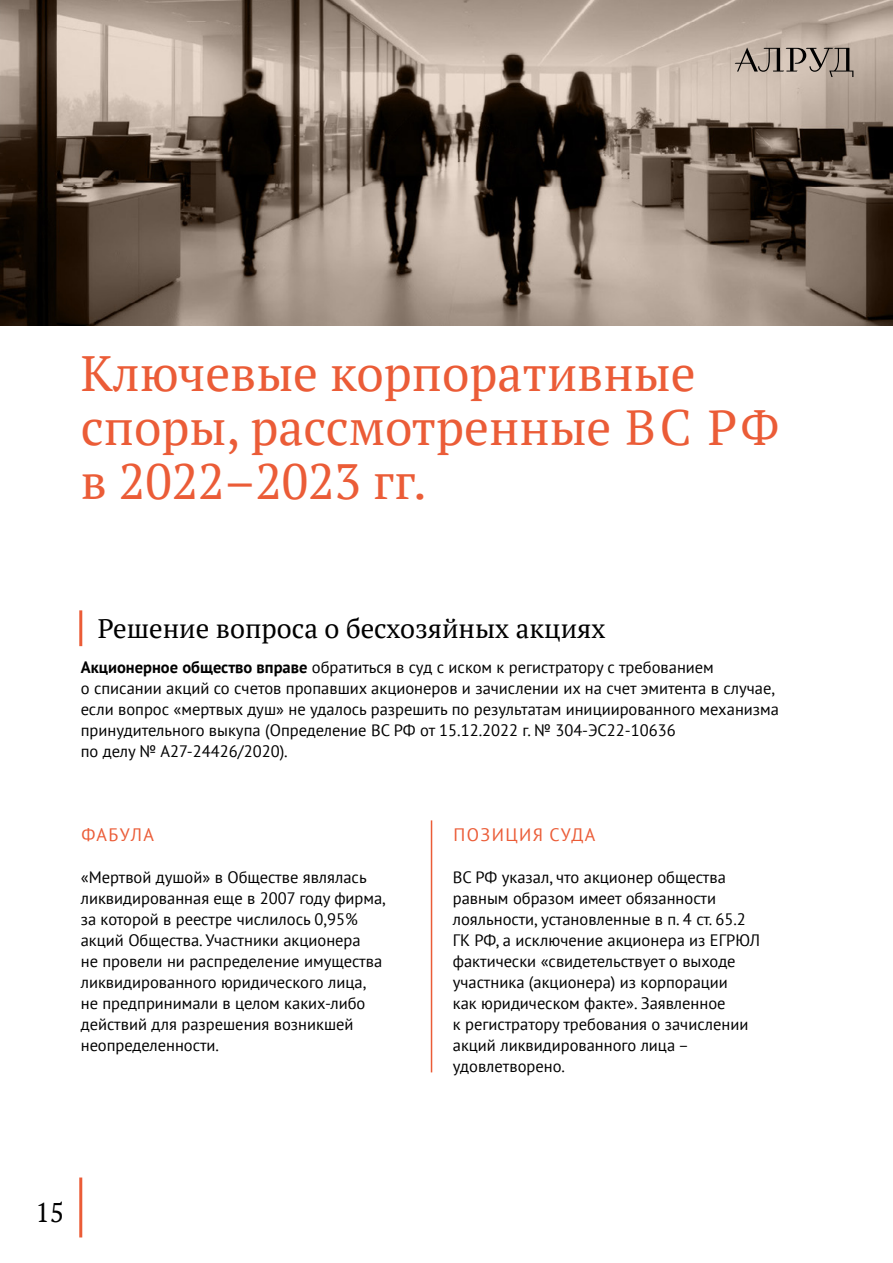
<style>
.page{position:relative;width:893px;height:1263px;background:#fff}
.page>*{position:absolute;margin:0;border:0;box-sizing:border-box;transform-origin:0 0}
.t1{font:49.5px/54px "PT Serif";color:#eb5c37}
.t2{font:27px "PT Serif";color:#000}
.t3{font:18px "PT Sans";letter-spacing:.08em;color:#eb5c37}
.t4{font:16.5px/21px "PT Sans";color:#000}
.s1{font-weight:700}
</style>
<div class="page">
<img style="left:0;top:0;width:893px;height:325px">
<hr style="left:79px;top:610px;width:3px;height:36px;background:#eb5c37">
<hr style="left:431px;top:820px;width:1px;height:252px;background:#eb5c37">
<hr style="left:79px;top:1177px;width:3px;height:60px;background:#eb5c37">
<svg style="left:735px;top:47px;width:118px;height:30px;background:#a2968b"></svg>
<h1 class="t1" style="left:81px;top:346px;width:700px">Ключевые корпоративные споры, рассмотренные ВС РФ в 2022–2023 гг.</h1>
<h2 class="t2" style="left:98px;top:611px;width:509px">Решение вопроса о бесхозяйных акциях</h2>
<p class="t4" style="left:81px;top:657px;width:700px"><span class="s1">Акционерное общество вправе</span> обратиться в суд с иском к регистратору с требованием<br>о списании акций со счетов пропавших акционеров и зачислении их на счет эмитента в случае, если вопрос «мертвых душ» не удалось разрешить по результатам инициированного механизма принудительного выкупа (Определение ВС РФ от 15.12.2022 г. № 304-ЭС22-10636<br>по делу № А27-24426/2020).</p>
<p class="t3" style="left:82px;top:823px;width:74px">ФАБУЛА</p>
<p class="t4" style="left:81px;top:867px;width:307px">«Мертвой душой» в Обществе являлась ликвидированная еще в 2007 году фирма, за которой в реестре числилось 0,95% акций Общества. Участники акционера<br>не провели ни распределение имущества ликвидированного юридического лица, не предпринимали в целом каких-либо действий для разрешения возникшей неопределенности.</p>
<p class="t3" style="left:454px;top:823px;width:143px">ПОЗИЦИЯ СУДА</p>
<p class="t4" style="left:453px;top:867px;width:309px">ВС РФ указал, что акционер общества равным образом имеет обязанности лояльности, установленные в п. 4 ст. 65.2<br>ГК РФ, а исключение акционера из ЕГРЮЛ фактически «свидетельствует о выходе участника (акционера) из корпорации<br>как юридическом факте». Заявленное<br>к регистратору требования о зачислении акций ликвидированного лица – удовлетворено.</p>
<h2 class="t2" style="left:35px;top:1194px;width:30px">15</h2>
</div>
